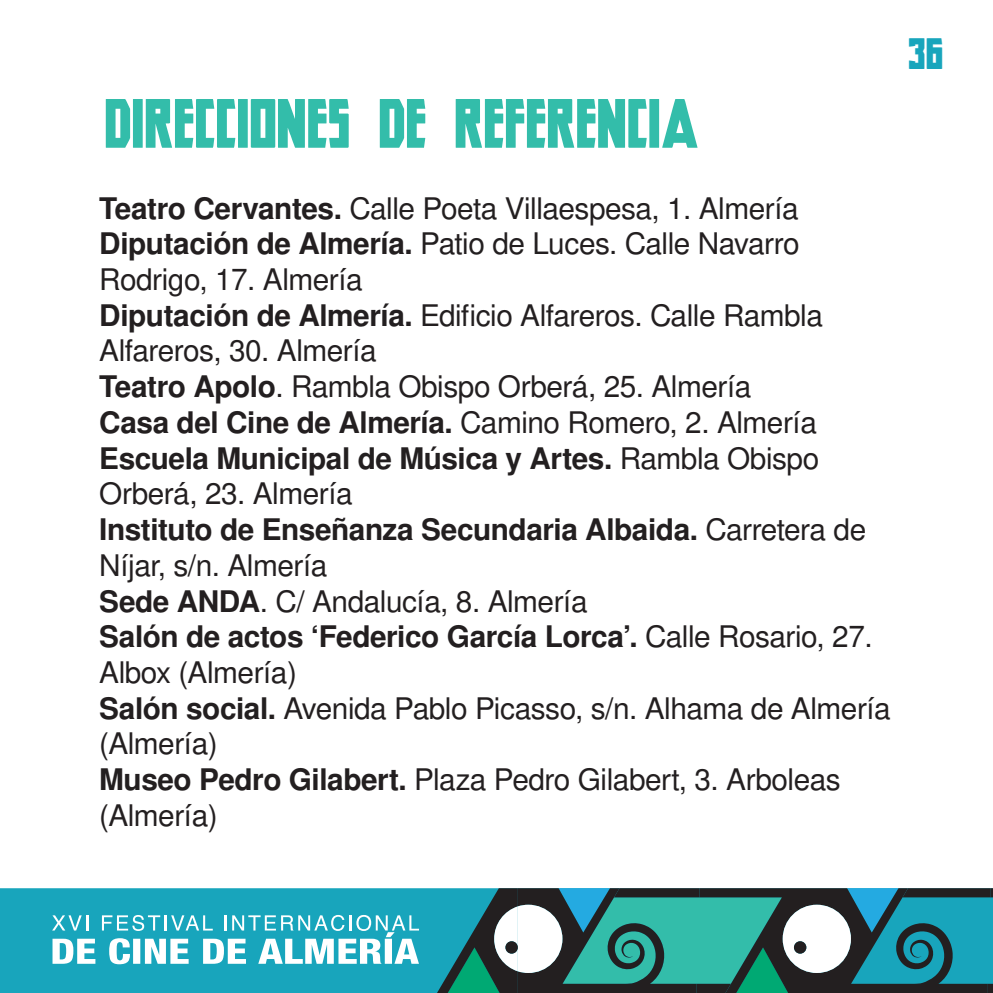
<style>
.page{position:relative;width:993px;height:993px;background:#fff}
.page>*{position:absolute;margin:0;border:0;box-sizing:border-box;transform-origin:0 0}
.t1{font:66.5px "Hero";letter-spacing:-.15em;color:#33bdaa}
.t2{font:42px "Hero";color:#18a5bc}
.t3{font:29.75px/35.7px "Nimbus San L";letter-spacing:-.015em;color:#231f20}
.s1{font-weight:700}
</style>
<div class="page">
<div style="left:0;top:888px;width:429px;height:104px;background:#18a5bc"></div>
<svg style="left:429px;top:888px;width:563px;height:104px;background:#3d8687"></svg>
<svg style="left:793px;top:940px;width:13px;height:13px"></svg>
<svg style="left:52px;top:914px;width:367px;height:49px"></svg>
<h1 class="t1" style="left:99px;top:87px;width:606px">DIRECCIONES DE REFERENCIA</h1>
<h2 class="t2" style="left:904px;top:31px;width:43px">36</h2>
<p class="t3" style="left:99px;top:189px;width:792px"><span class="s1">Teatro Cervantes.</span> Calle Poeta Villaespesa, 1. Almería <span class="s1">Diputación de Almería.</span> Patio de Luces. Calle Navarro Rodrigo, 17. Almería<br><span class="s1">Diputación de Almería.</span> Edificio Alfareros. Calle Rambla Alfareros, 30. Almería<br><span class="s1">Teatro Apolo</span>. Rambla Obispo Orberá, 25. Almería<br><span class="s1">Casa del Cine de Almería.</span> Camino Romero, 2. Almería <span class="s1">Escuela Municipal de Música y Artes.</span> Rambla Obispo Orberá, 23. Almería<br><span class="s1">Instituto de Enseñanza Secundaria Albaida.</span> Carretera de Níjar, s/n. Almería<br><span class="s1">Sede ANDA</span>. C/ Andalucía, 8. Almería<br><span class="s1">Salón de actos ‘Federico García Lorca’.</span> Calle Rosario, 27.<br>Albox (Almería)<br><span class="s1">Salón social.</span> Avenida Pablo Picasso, s/n. Alhama de Almería (Almería)<br><span class="s1">Museo Pedro Gilabert.</span> Plaza Pedro Gilabert, 3. Arboleas (Almería)</p>
</div>
